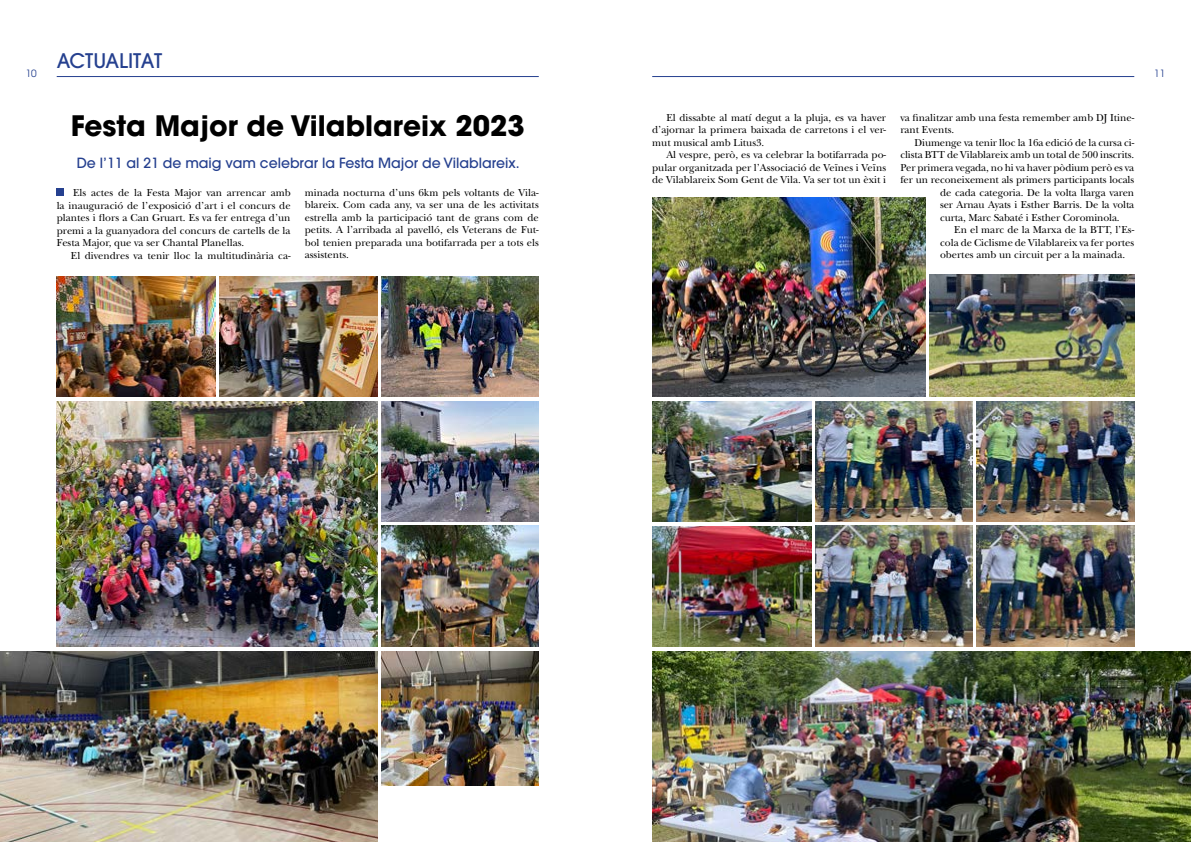
<style>
.page{position:relative;width:1191px;height:842px;background:#fff}
.page>*{position:absolute;margin:0;border:0;box-sizing:border-box;transform-origin:0 0}
.t1{font:700 28px "Avant Garde";color:#000}
.t2{font:500 20px "Avant Garde";color:#25408f}
.t3{font:500 14px "Avant Garde";color:#25408f}
.t4{font:10.5px/12.5px "New Baskerville";color:#000;text-align:justify}
.t5{font:10px "Avant Garde";color:#25408f}
</style>
<div class="page">
<hr style="left:57px;top:76px;width:482px;height:1px;background:#25408f">
<hr style="left:652px;top:76px;width:482px;height:1px;background:#25408f">
<div style="left:57px;top:189px;width:7px;height:7px;background:#25408f"></div>
<img style="left:57px;top:276px;width:159px;height:121px">
<img style="left:652px;top:197px;width:274px;height:200px">
<img style="left:57px;top:401px;width:320px;height:245px">
<img style="left:930px;top:275px;width:204px;height:122px">
<img style="left:652px;top:401px;width:159px;height:121px">
<img style="left:381px;top:651px;width:158px;height:134px">
<img style="left:219px;top:276px;width:158px;height:121px">
<img style="left:815px;top:401px;width:157px;height:121px">
<img style="left:815px;top:526px;width:157px;height:120px">
<img style="left:652px;top:651px;width:539px;height:191px">
<img style="left:0;top:651px;width:377px;height:191px">
<img style="left:381px;top:276px;width:158px;height:121px">
<img style="left:652px;top:526px;width:159px;height:120px">
<img style="left:976px;top:401px;width:158px;height:121px">
<img style="left:976px;top:526px;width:158px;height:120px">
<img style="left:381px;top:401px;width:158px;height:121px">
<img style="left:381px;top:526px;width:158px;height:120px">
<h2 class="t2" style="left:57px;top:49px;width:107px">ACTUALITAT</h2>
<p class="t5" style="left:26px;top:67px;width:13px">10</p>
<p class="t5" style="left:1154px;top:67px;width:13px">11</p>
<h1 class="t1" style="left:71px;top:107px;width:455px">Festa Major de Vilablareix 2023</h1>
<h3 class="t3" style="left:77px;top:154px;width:444px">De l’11 al 21 de maig vam celebrar la Festa Major de Vilablareix.</h3>
<p class="t4" style="left:57px;top:186px;width:235px;text-indent:16px">Els actes de la Festa Major van arrencar amb la inauguració de l’exposició d’art i el concurs de plantes i flors a Can Gruart. Es va fer entrega d’un premi a la guanyadora del concurs de cartells de la Festa Major, que va ser Chantal Planellas.</p>
<p class="t4" style="left:71px;top:249px;width:221px">El divendres va tenir lloc la multitudinària ca-</p>
<p class="t4" style="left:900px;top:111px;width:235px">va finalitzar amb una festa remember amb DJ Itine&shy;rant Events.</p>
<p class="t4" style="left:914px;top:136px;width:221px">Diumenge va tenir lloc la 16a edició de la cursa ci-</p>
<p class="t4" style="left:900px;top:149px;width:235px">clista BTT de Vilablareix amb un total de 500 inscrits.</p>
<p class="t4" style="left:900px;top:161px;width:235px">Per primera vegada, no hi va haver pòdium però es va</p>
<p class="t4" style="left:900px;top:174px;width:235px">fer un reconeixement als primers participants locals</p>
<p class="t4" style="left:940px;top:186px;width:196px">de cada categoria. De la volta llarga varen</p>
<p class="t4" style="left:940px;top:199px;width:196px">ser Arnau Ayats i Esther Barris. De la volta</p>
<p class="t4" style="left:940px;top:211px;width:181px">curta, Marc Sabaté i Esther Corominola.</p>
<p class="t4" style="left:954px;top:224px;width:181px">En el marc de la Marxa de la BTT, l’Es-</p>
<p class="t4" style="left:940px;top:236px;width:196px">cola de Ciclisme de Vilablareix va fer portes</p>
<p class="t4" style="left:940px;top:249px;width:187px">obertes amb un circuit per a la mainada.</p>
<p class="t4" style="left:652px;top:111px;width:235px;text-indent:14px">El dissabte al matí degut a la pluja, es va haver d’ajornar la primera baixada de carretons i el ver&shy;mut musical amb Litus3.</p>
<p class="t4" style="left:652px;top:149px;width:235px;text-indent:14px">Al vespre, però, es va celebrar la botifarrada po&shy;pular organitzada per l’Associació de Veïnes i Veïns de Vilablareix Som Gent de Vila. Va ser tot un èxit i</p>
<p class="t4" style="left:305px;top:186px;width:235px">minada nocturna d’uns 6km pels voltants de Vila&shy;blareix. Com cada any, va ser una de les activitats estrella amb la participació tant de grans com de petits. A l’arribada al pavelló, els Veterans de Fut&shy;bol tenien preparada una botifarrada per a tots els assistents.</p>
</div>
